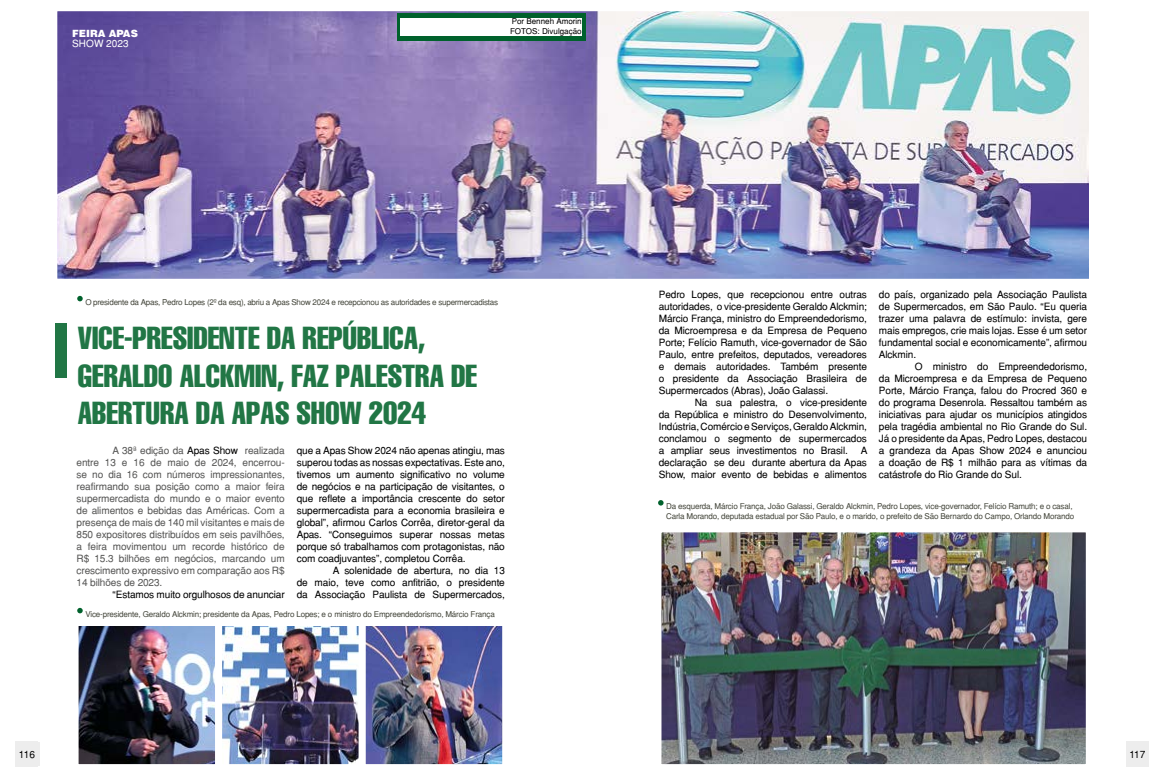
<style>
.page{position:relative;width:1163px;height:780px;background:#fff}
.page>*{position:absolute;margin:0;border:0;box-sizing:border-box;transform-origin:0 0}
.t1{font:extra-condensed 31px/37.2px "Helvetica";color:#217645}
.t2{font:10px/12px "Helvetica";letter-spacing:-.01em;color:#000;text-align:justify}
.t3{font:10px/12px "Helvetica";letter-spacing:-.01em;color:#575756;text-align:justify}
.t4{font:900 10px "Helvetica";color:#fff}
.t5{font:10px "Helvetica";color:#fff}
.t6{font:8px/9.6px "Helvetica";letter-spacing:-.02em;color:#47493e}
.t7{font:8px/9.6px "Helvetica";color:#000}
.s1{color:#000}
</style>
<div class="page">
<div style="left:17px;top:742px;width:23px;height:24px;background:#ededed"></div>
<div style="left:16px;top:741px;width:22px;height:26px;background:#ededed"></div>
<div style="left:1125px;top:741px;width:23px;height:26px;background:#ededed"></div>
<img style="left:58px;top:12px;width:1029px;height:266px">
<div style="left:55px;top:9px;width:1053px;height:272px;border:2px solid #fff"></div>
<div style="left:55px;top:323px;width:12px;height:54px;background:#217645"></div>
<img style="left:80px;top:627px;width:134px;height:136px">
<div style="left:77px;top:624px;width:140px;height:142px;border:2px solid #fff"></div>
<img style="left:223px;top:627px;width:134px;height:136px">
<div style="left:220px;top:624px;width:140px;height:142px;border:2px solid #fff"></div>
<img style="left:367px;top:627px;width:134px;height:136px">
<div style="left:364px;top:624px;width:140px;height:142px;border:2px solid #fff"></div>
<img style="left:662px;top:533px;width:422px;height:230px">
<div style="left:659px;top:530px;width:428px;height:236px;border:2px solid #fff"></div>
<svg style="left:77px;top:296px;width:6px;height:5px"></svg>
<svg style="left:77px;top:608px;width:6px;height:5px"></svg>
<svg style="left:658px;top:500px;width:5px;height:5px"></svg>
<div style="left:397px;top:14px;width:188px;height:27px;background:#00612c"></div>
<div style="left:400px;top:18px;width:181px;height:18px;background:#fff"></div>
<p class="t4" style="left:72px;top:27px;width:67px">FEIRA APAS</p>
<p class="t5" style="left:72px;top:37px;width:58px">SHOW 2023</p>
<p class="t7" style="left:510px;top:16px;width:73px">Por Benneh Amorin<br>FOTOS: Divulgação</p>
<p class="t6" style="left:85px;top:297px;width:414px">O presidente da Apas, Pedro Lopes (2º da esq), abriu a Apas Show 2024 e recepcionou as autoridades e supermercadistas</p>
<h1 class="t1" style="left:78px;top:320px;width:400px">VICE-PRESIDENTE DA REPÚBLICA,<br>GERALDO ALCKMIN, FAZ PALESTRA DE<br>ABERTURA DA APAS SHOW 2024</h1>
<p class="t3" style="left:77px;top:444px;width:210px;text-indent:36px">A 38ª edição da <span class="s1">Apas Show</span> realizada entre 13 e 16 de maio de 2024, encerrou&shy;se no dia 16 com números impressionantes, reafirmando sua posição como a maior feira supermercadista do mundo e o maior evento de alimentos e bebidas das Américas. Com a presença de mais de 140 mil visitantes e mais de 850 expositores distribuídos em seis pavilhões, a feira movimentou um recorde histórico de R$ 15.3 bilhões em negócios, marcando um crescimento expressivo em comparação aos R$ 14 bilhões de 2023.</p>
<p class="t2" style="left:113px;top:588px;width:174px">“Estamos muito orgulhosos de anunciar</p>
<p class="t2" style="left:297px;top:444px;width:210px">que a Apas Show 2024 não apenas atingiu, mas superou todas as nossas expectativas. Este ano, tivemos um aumento significativo no volume de negócios e na participação de visitantes, o que reflete a importância crescente do setor supermercadista para a economia brasileira e global”, afirmou Carlos Corrêa, diretor-geral da Apas. “Conseguimos superar nossas metas porque só trabalhamos com protagonistas, não com coadjuvantes”, completou Corrêa.</p>
<p class="t2" style="left:297px;top:564px;width:210px;text-indent:36px">A solenidade de abertura, no dia 13 de maio, teve como anfitrião, o presidente da Associação Paulista de Supermercados,</p>
<p class="t6" style="left:85px;top:609px;width:411px">Vice-presidente, Geraldo Alckmin; presidente da Apas, Pedro Lopes; e o ministro do Empreendedorismo, Márcio França</p>
<p class="t2" style="left:658px;top:288px;width:210px">Pedro Lopes, que recepcionou entre outras autoridades, o vice-presidente Geraldo Alckmin; Márcio França, ministro do Empreendedorismo, da Microempresa e da Empresa de Pequeno Porte; Felício Ramuth, vice-governador de São Paulo, entre prefeitos, deputados, vereadores e demais autoridades. Também presente o presidente da Associação Brasileira de Supermercados (Abras), João Galassi.</p>
<p class="t2" style="left:658px;top:396px;width:210px;text-indent:36px">Na sua palestra, o vice-presidente da República e ministro do Desenvolvimento, Indústria, Comércio e Serviços, Geraldo Alckmin, conclamou o segmento de supermercados a ampliar seus investimentos no Brasil.</p>
<p class="t2" style="left:658px;top:444px;width:210px;text-indent:202px">A declaração se deu durante abertura da Apas Show, maior evento de bebidas e alimentos</p>
<p class="t2" style="left:878px;top:288px;width:210px">do país, organizado pela Associação Paulista de Supermercados, em São Paulo. “Eu queria trazer uma palavra de estímulo: invista, gere mais empregos, crie mais lojas. Esse é um setor fundamental social e economicamente”, afirmou Alckmin.</p>
<p class="t2" style="left:878px;top:360px;width:210px;text-indent:36px">O ministro do Empreendedorismo, da Microempresa e da Empresa de Pequeno Porte, Márcio França, falou do Procred 360 e do programa Desenrola. Ressaltou também as iniciativas para ajudar os municípios atingidos pela tragédia ambiental no Rio Grande do Sul.<br>Já o presidente da Apas, Pedro Lopes, destacou a grandeza da Apas Show 2024 e anunciou a doação de R$ 1 milhão para as vítimas da catástrofe do Rio Grande do Sul.</p>
<p class="t6" style="left:666px;top:501px;width:409px">Da esquerda, Márcio França, João Galassi, Geraldo Alckmin, Pedro Lopes, vice-governador, Felício Ramuth; e o casal,<br>Carla Morando, deputada estadual por São Paulo, e o marido, o prefeito de São Bernardo do Campo, Orlando Morando</p>
<p class="t2" style="left:19px;top:748px;width:18px">116</p>
<p class="t2" style="left:1129px;top:748px;width:18px">117</p>
<p class="t2" style="left:1130px;top:748px;width:18px">117</p>
</div>
